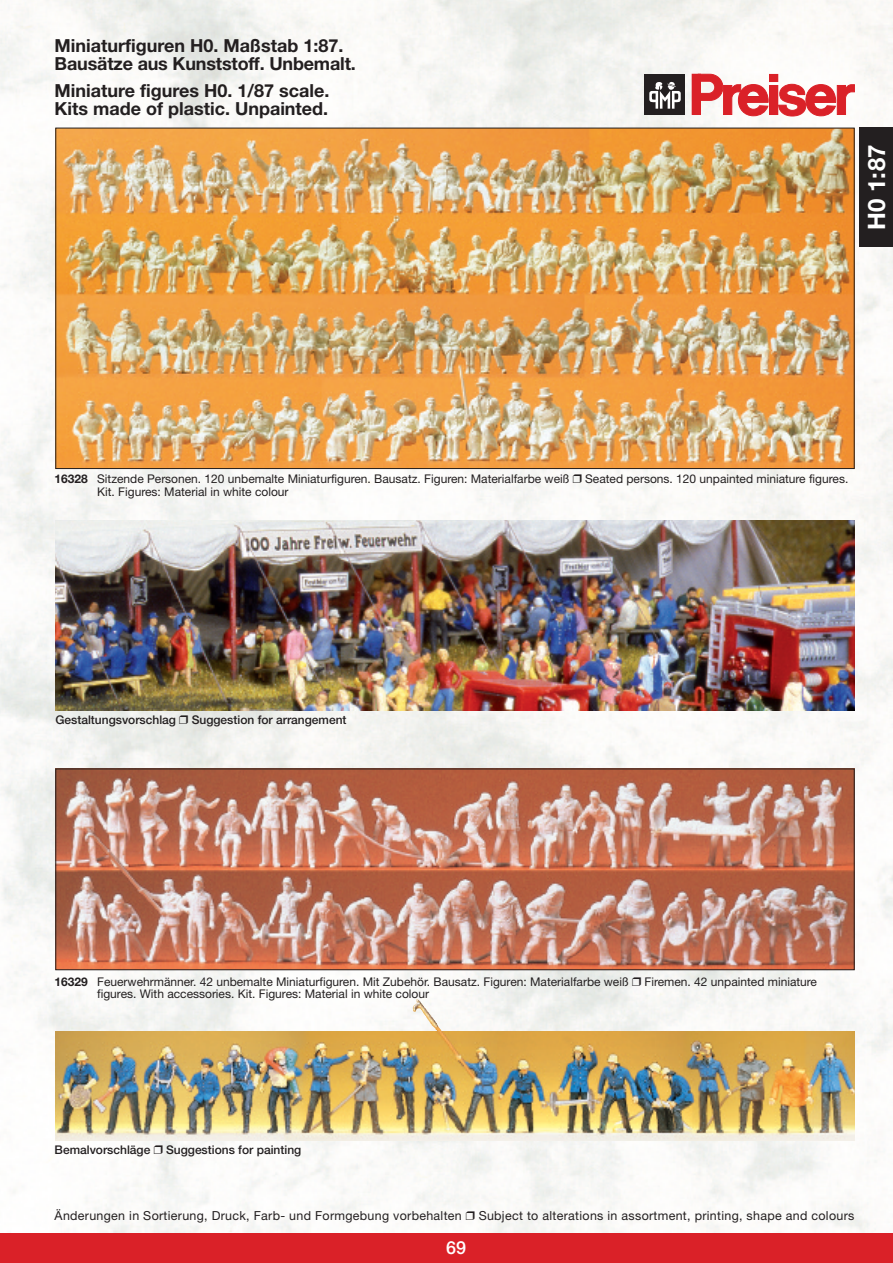
<style>
.page{position:relative;width:893px;height:1263px;background:#fff}
.page>*{position:absolute;margin:0;border:0;box-sizing:border-box;transform-origin:0 0}
.t1{font:700 24px "Helvetica Neue";color:#fff}
.t2{font:700 18px/18px "Helvetica Neue";color:#231f20}
.t3{font:500 18px "Helvetica Neue";color:#fff}
.t4{font:12.45px "Helvetica Neue";letter-spacing:.025em;color:#231f20}
.t5{font:12px/12.8px "Helvetica Neue";color:#231f20}
.t6{font:500 12px "Helvetica Neue";color:#231f20}
.s1{font-weight:700}
.s2{font-family:"Monotype Sorts"}
.s3{font-family:"Monotype Sorts";font-weight:400}
.s4{font-family:"Monotype Sorts";font-size:12px}
</style>
<div class="page">
<img style="left:0;top:0;width:893px;height:1233px">
<div style="left:0;top:1233px;width:893px;height:30px;background:#da2128"></div>
<div style="left:692px;top:74px;width:8px;height:40px;background:#da2128"></div>
<svg style="left:698px;top:74px;width:70px;height:42px"></svg>
<div style="left:769px;top:85px;width:9px;height:29px;background:#da2128"></div>
<div style="left:769px;top:74px;width:9px;height:8px;background:#da2128"></div>
<svg style="left:778px;top:84px;width:77px;height:32px"></svg>
<div style="left:645px;top:74px;width:40px;height:40px;background:#231f20"></div>
<svg style="left:649px;top:82px;width:32px;height:27px"></svg>
<div style="left:859px;top:128px;width:34px;height:119px;background:#231f20"></div>
<img style="left:57px;top:770px;width:796px;height:198px">
<div style="left:55px;top:768px;width:800px;height:202px;border:1px solid #231f20"></div>
<img style="left:55px;top:1031px;width:800px;height:109px">
<img style="left:57px;top:130px;width:796px;height:337px">
<img style="left:55px;top:521px;width:800px;height:189px">
<img style="left:413px;top:999px;width:40px;height:47px">
<h2 class="t2" style="left:55px;top:38px;width:303px">Miniaturfiguren H0. Maßstab 1:87.<br>Bausätze aus Kunststoff. Unbemalt.</h2>
<h2 class="t2" style="left:55px;top:83px;width:276px">Miniature figures H0. 1/87 scale.<br>Kits made of plastic. Unpainted.</h2>
<h1 class="t1" style="left:868px;top:230px;width:87px;rotate:-90deg">H0 1:87</h1>
<p class="t5" style="left:97px;top:474px;width:753px;text-indent:-43px"><span class="s1">16328</span> Sitzende Personen. 120 unbemalte Miniaturfiguren. Bausatz. Figuren: Materialfarbe weiß <span class="s2">❒</span> Seated persons. 120 unpainted miniature figures.<br>Kit. Figures: Material in white colour</p>
<p class="t6" style="left:55px;top:716px;width:293px">Gestaltungsvorschlag <span class="s3">❒</span> Suggestion for arrangement</p>
<p class="t5" style="left:97px;top:976px;width:721px;text-indent:-43px"><span class="s1">16329</span> Feuerwehrmänner. 42 unbemalte Miniaturfiguren. Mit Zubehör. Bausatz. Figuren: Materialfarbe weiß <span class="s2">❒</span> Firemen. 42 unpainted miniature figures. With accessories. Kit. Figures: Material in white colour</p>
<p class="t6" style="left:55px;top:1145px;width:248px">Bemalvorschläge <span class="s3">❒</span> Suggestions for painting</p>
<p class="t4" style="left:55px;top:1211px;width:801px">Änderungen in Sortierung, Druck, Farb- und Formgebung vorbehalten <span class="s4">❒</span> Subject to alterations in assortment, printing, shape and colours</p>
<h2 class="t3" style="left:446px;top:1241px;width:21px">69</h2>
</div>
